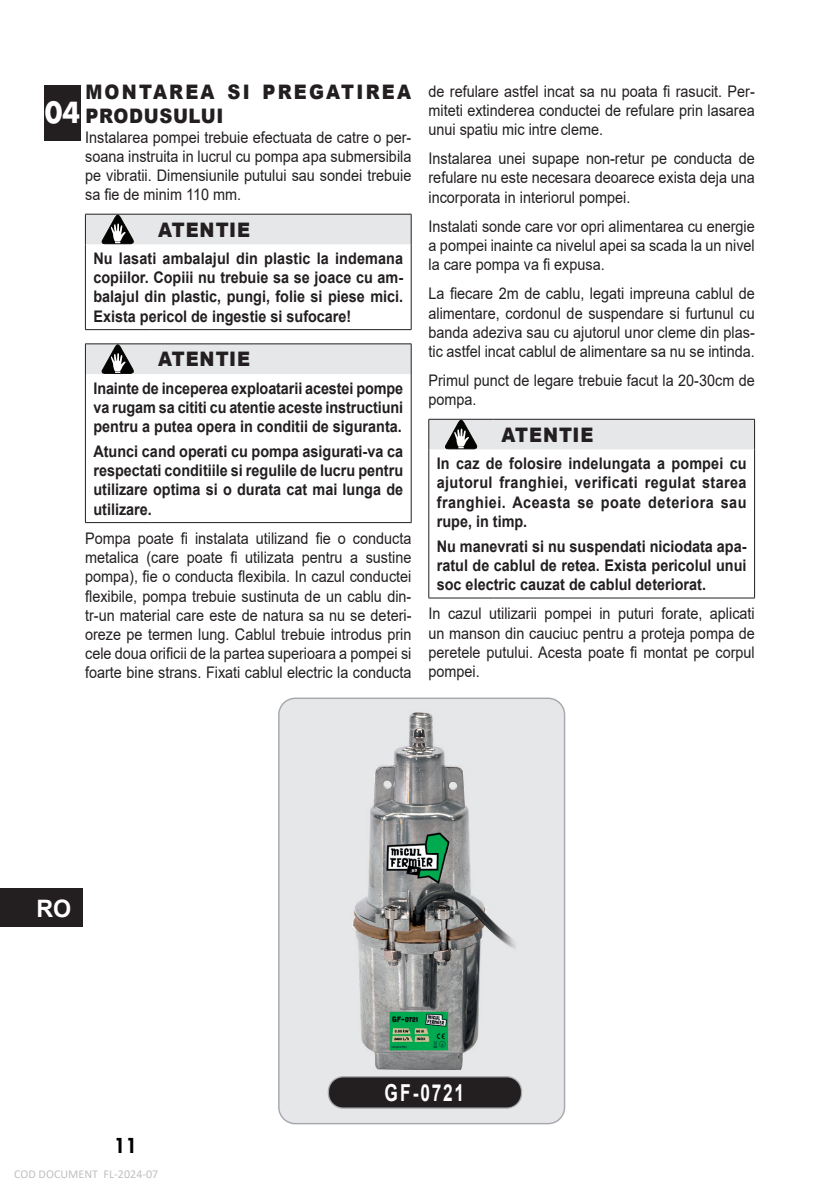
<style>
.page{position:relative;width:840px;height:1191px;background:#fff}
.page>*{position:absolute;margin:0;border:0;box-sizing:border-box;transform-origin:0 0}
.t1{font:700 28.2px "Futura";color:#fff;scale:.91 1}
.t2{font:700 24px "Arial";color:#fff}
.t3{font:700 23.4px "Arial";letter-spacing:.1em;color:#fff;scale:.74 1}
.t4{font:900 20px/24px "Arial";letter-spacing:.12em;color:#231f20;scale:.9 1}
.t5{font:900 20px "Arial";letter-spacing:.05em;color:#231f20;scale:.9 1}
.t6{font:800 20px "Futura";color:#000}
.t7{font:16px/19.2px "Arial";color:#231f20;text-align:justify;scale:.9 1}
.t8{font:700 16px/19.2px "Arial";color:#231f20;text-align:justify;scale:.9 1}
.t9{font:12px "Calibri";letter-spacing:.005em;color:#c0c0c0}
</style>
<div class="page">
<div style="left:0;top:888px;width:82px;height:39px;background:#231f20"></div>
<div style="left:44px;top:85px;width:37px;height:56px;background:#231f20"></div>
<hr style="left:410px;top:244px;width:1px;height:85px;background:#231f20">
<hr style="left:85px;top:244px;width:1px;height:85px;background:#231f20">
<hr style="left:85px;top:329px;width:65px;height:1px;background:#231f20">
<hr style="left:150px;top:329px;width:261px;height:1px;background:#231f20">
<svg style="left:85px;top:214px;width:326px;height:30px;background:#d7d8d9"></svg>
<hr style="left:410px;top:374px;width:1px;height:148px;background:#231f20">
<hr style="left:85px;top:343px;width:65px;height:1px;background:#231f20">
<hr style="left:150px;top:343px;width:261px;height:1px;background:#231f20">
<hr style="left:85px;top:374px;width:1px;height:148px;background:#231f20">
<hr style="left:85px;top:522px;width:65px;height:1px;background:#231f20">
<hr style="left:150px;top:522px;width:261px;height:1px;background:#231f20">
<svg style="left:85px;top:344px;width:326px;height:30px;background:#d9d9db"></svg>
<hr style="left:753px;top:449px;width:1px;height:149px;background:#231f20">
<hr style="left:428px;top:449px;width:1px;height:149px;background:#231f20">
<hr style="left:428px;top:597px;width:65px;height:1px;background:#231f20">
<hr style="left:493px;top:597px;width:261px;height:1px;background:#231f20">
<svg style="left:428px;top:419px;width:326px;height:30px;background:#d6d7d9"></svg>
<div style="left:279px;top:698px;width:285px;height:425px;background:#e6e7e9;border-radius:16px"></div>
<div style="left:278px;top:697px;width:287px;height:427px;border:1px solid #a8a9ad;border-radius:16px"></div>
<div style="left:328px;top:1076px;width:193px;height:32px;background:#231f20;border-radius:15px"></div>
<div style="left:327px;top:1076px;width:195px;height:32px;border:1px solid #a8a9ad;border-radius:15px"></div>
<img style="left:352px;top:712px;width:164px;height:357px">
<p class="t4" style="left:85px;top:80px;width:363px">MONTAREA SI PREGATIREA<br>PRODUSULUI</p>
<p class="t7" style="left:85px;top:127px;width:364px">Instalarea pompei trebuie efectuata de catre o per&shy;soana instruita in lucrul cu pompa apa submersibila pe vibratii. Dimensiunile putului sau sondei trebuie sa fie de minim 110 mm.</p>
<p class="t5" style="left:158px;top:215px;width:104px">ATENTIE</p>
<p class="t8" style="left:93px;top:249px;width:345px">Nu lasati ambalajul din plastic la indemana copiilor. Copiii nu trebuie sa se joace cu am&shy;balajul din plastic, pungi, folie si piese mici.<br>Exista pericol de ingestie si sufocare!</p>
<p class="t5" style="left:158px;top:344px;width:104px">ATENTIE</p>
<p class="t8" style="left:93px;top:378px;width:345px">Inainte de inceperea exploatarii acestei pompe va rugam sa cititi cu atentie aceste instructiuni pentru a putea opera in conditii de siguranta.</p>
<p class="t8" style="left:93px;top:442px;width:345px">Atunci cand operati cu pompa asigurati-va ca respectati conditiile si regulile de lucru pentru utilizare optima si o durata cat mai lunga de utilizare.</p>
<p class="t7" style="left:85px;top:528px;width:364px">Pompa poate fi instalata utilizand fie o conducta metalica (care poate fi utilizata pentru a sustine pompa), fie o conducta flexibila. In cazul conductei flexibile, pompa trebuie sustinuta de un cablu din&shy;tr-un material care este de natura sa nu se deteri&shy;oreze pe termen lung. Cablul trebuie introdus prin cele doua orificii de la partea superioara a pompei si foarte bine strans. Fixati cablul electric la conducta</p>
<h1 class="t1" style="left:45px;top:93px;width:40px">04</h1>
<p class="t7" style="left:428px;top:81px;width:364px">de refulare astfel incat sa nu poata fi rasucit. Per&shy;miteti extinderea conductei de refulare prin lasarea unui spatiu mic intre cleme.</p>
<p class="t7" style="left:428px;top:149px;width:364px">Instalarea unei supape non-retur pe conducta de refulare nu este necesara deoarece exista deja una incorporata in interiorul pompei.</p>
<p class="t7" style="left:428px;top:216px;width:364px">Instalati sonde care vor opri alimentarea cu energie a pompei inainte ca nivelul apei sa scada la un nivel la care pompa va fi expusa.</p>
<p class="t7" style="left:428px;top:284px;width:364px">La fiecare 2m de cablu, legati impreuna cablul de alimentare, cordonul de suspendare si furtunul cu banda adeziva sau cu ajutorul unor cleme din plas&shy;tic astfel incat cablul de alimentare sa nu se intinda.</p>
<p class="t7" style="left:428px;top:371px;width:364px">Primul punct de legare trebuie facut la 20-30cm de pompa.</p>
<p class="t5" style="left:501px;top:420px;width:104px">ATENTIE</p>
<p class="t8" style="left:436px;top:454px;width:345px">In caz de folosire indelungata a pompei cu ajutorul franghiei, verificati regulat starea franghiei. Aceasta se poate deteriora sau rupe, in timp.</p>
<p class="t8" style="left:436px;top:536px;width:345px">Nu manevrati si nu suspendati niciodata apa&shy;ratul de cablul de retea. Exista pericolul unui soc electric cauzat de cablul deteriorat.</p>
<p class="t7" style="left:428px;top:604px;width:364px">In cazul utilizarii pompei in puturi forate, aplicati un manson din cauciuc pentru a proteja pompa de peretele putului. Acesta poate fi montat pe corpul pompei.</p>
<h2 class="t2" style="left:36px;top:891px;width:36px">RO</h2>
<p class="t6" style="left:114px;top:1132px;width:25px">11</p>
<p class="t9" style="left:14px;top:1165px;width:146px">COD DOCUMENT FL-2024-07</p>
<h3 class="t3" style="left:384px;top:1076px;width:109px">GF-0721</h3>
</div>
